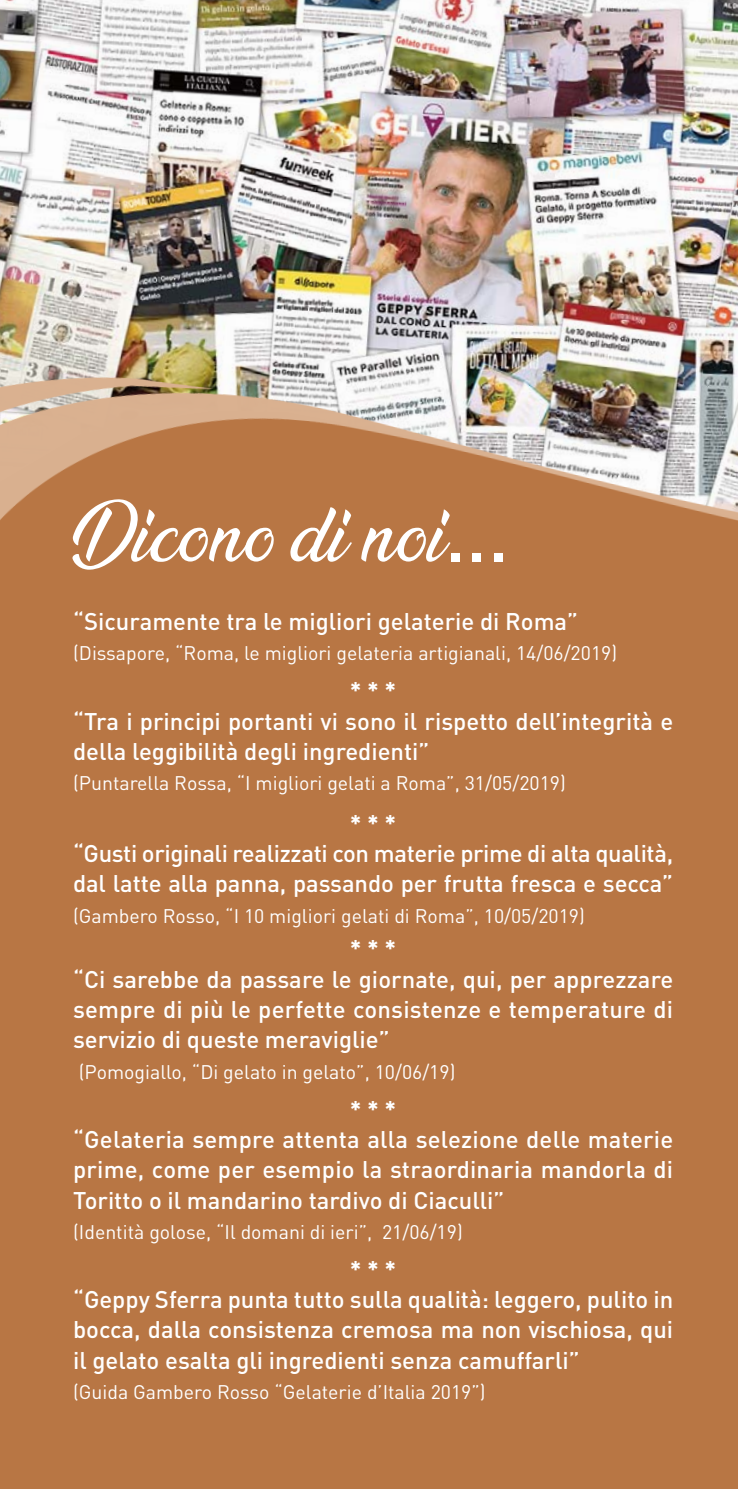
<style>
.page{position:relative;width:738px;height:1489px;background:#fff}
.page>*{position:absolute;margin:0;border:0;box-sizing:border-box;transform-origin:0 0}
.t1{font:67px "Ananda";color:#fff}
.t2{font:500 23.75px/30.2px "DIN";color:#fff;text-align:justify}
.t3{font:700 23.75px "DIN";color:#fff}
.t4{font:19.5px "DIN";color:#fff}
.s1{font-family:"Lucida Grande"}
</style>
<div class="page">
<div style="left:1px;top:637px;width:736px;height:851px;background:#b87644"></div>
<img style="left:1px;top:0;width:736px;height:375px">
<img style="left:1px;top:375px;width:736px;height:262px">
<h1 class="t1" style="left:72px;top:507px;width:438px">Dicono di noi<span class="s1">...</span></h1>
<p class="t2" style="left:73px;top:609px;width:506px">“Sicuramente tra le migliori gelaterie di Roma”</p>
<p class="t4" style="left:73px;top:646px;width:545px">(Dissapore, “Roma, le migliori gelateria artigianali, 14/06/2019)</p>
<p class="t3" style="left:349px;top:682px;width:48px">* * *</p>
<p class="t2" style="left:73px;top:708px;width:601px">“Tra i principi portanti vi sono il rispetto dell’integrità e della leggibilità degli ingredienti”</p>
<p class="t4" style="left:73px;top:776px;width:494px">(Puntarella Rossa, “I migliori gelati a Roma”, 31/05/2019)</p>
<p class="t3" style="left:349px;top:814px;width:48px">* * *</p>
<p class="t2" style="left:73px;top:840px;width:601px">“Gusti originali realizzati con materie prime di alta qualità, dal latte alla panna, passando per frutta fresca e secca”</p>
<p class="t4" style="left:73px;top:908px;width:513px">(Gambero Rosso, “I 10 migliori gelati di Roma”, 10/05/2019)</p>
<p class="t3" style="left:349px;top:940px;width:48px">* * *</p>
<p class="t2" style="left:73px;top:966px;width:601px">“Ci sarebbe da passare le giornate, qui, per apprezzare sempre di più le perfette consistenze e temperature di servizio di queste meraviglie”</p>
<p class="t4" style="left:79px;top:1064px;width:378px">(Pomogiallo, “Di gelato in gelato”, 10/06/19)</p>
<p class="t3" style="left:349px;top:1100px;width:48px">* * *</p>
<p class="t2" style="left:73px;top:1126px;width:601px">“Gelateria sempre attenta alla selezione delle materie prime, come per esempio la straordinaria mandorla di Toritto o il mandarino tardivo di Ciaculli”</p>
<p class="t4" style="left:73px;top:1224px;width:391px">(Identità golose, “Il domani di ieri”, 21/06/19)</p>
<p class="t3" style="left:349px;top:1260px;width:48px">* * *</p>
<p class="t2" style="left:73px;top:1286px;width:601px">“Geppy Sferra punta tutto sulla qualità: leggero, pulito in bocca, dalla consistenza cremosa ma non vischiosa, qui il gelato esalta gli ingredienti senza camuffarli”</p>
<p class="t4" style="left:73px;top:1385px;width:414px">(Guida Gambero Rosso “Gelaterie d’Italia 2019”)</p>
</div>
